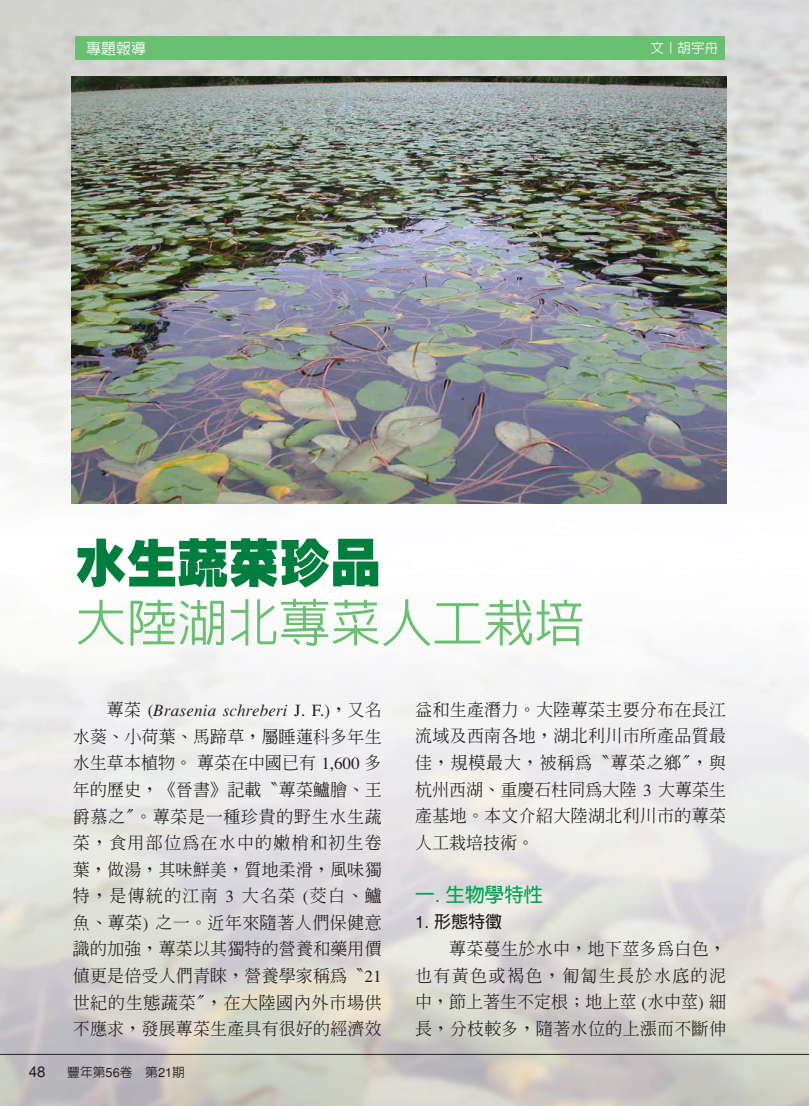
<style>
.page{position:relative;width:809px;height:1106px;background:#fff}
.page>*{position:absolute;margin:0;border:0;box-sizing:border-box;transform-origin:0 0}
.t1{font:500 51px "Lin Gothic";color:#69c071}
.t2{font:900 51px "Lin Gothic";color:#007e3d}
.t3{font:700 19.5px "Lin Gothic";color:#00a54f}
.t4{font:500 16.95px/26.5px "Inn Ming";letter-spacing:.015em;color:#231f20;text-align:justify}
.t5{font:italic 16.95px "Times";letter-spacing:.01em;color:#231f20}
.t6{font:700 16.95px "Lin Gothic";color:#231f20}
.t7{font:500 15px "Lin Gothic";color:#fff}
.t8{font:15px "Helvetica";color:#231f20}
.t9{font:500 13.5px "Lin Gothic";color:#fff}
.t10{font:500 12.75px "Lin Gothic";color:#231f20}
.s1{font-family:"Inn Ming";font-weight:500;font-style:normal}
.s2{font-style:normal}
.s3{font-family:"Times";font-weight:400}
.s4{font-family:"Helvetica";font-weight:400}
</style>
<div class="page">
<img style="left:0;top:0;width:808px;height:1106px">
<p class="t7" style="left:86px;top:41px;width:61px">專題報導</p>
<p class="t9" style="left:650px;top:41px;width:69px">文雰胡鷜舟</p>
<h1 class="t2" style="left:75px;top:537px;width:307px">水生蔬菜珍品</h1>
<h1 class="t1" style="left:75px;top:597px;width:511px">大陸湖北蓴菜鶿工栽培</h1>
<p class="t5" style="left:107px;top:704px;width:276px"><span class="s1">蓴菜</span> <span class="s2">(</span>Brasenia schreberi <span class="s2">J. F.)</span><span class="s1">，又名</span></p>
<p class="t4" style="left:73px;top:723px;width:310px">水葵、小荷葉、馬蹄草，屬睡蓮科多年生水生草本植物。蓴菜在中國已有 <span class="s3">1,600</span> 多年的歷史，《晉書》記載〝蓴菜鱸膾、王爵慕之〞。蓴菜是一種珍貴的野生水生蔬菜，食用部位為在水中的嫩梢和初生卷葉，做湯，其味鮮美，質地柔滑，風味獨特，是傳統的江南 <span class="s3">3</span> 大名菜 <span class="s3">(</span>茭白、鱸魚、蓴菜<span class="s3">)</span> 之一。近年來隨著人們保健意識的加強，蓴菜以其獨特的營養和藥用價值更是倍受人們青睞，營養學家稱為〝<span class="s3">21</span>世紀的生態蔬菜〞，在大陸國內外市場供不應求，發展蓴菜生產具有很好的經濟效</p>
<p class="t8" style="left:29px;top:1066px;width:18px">48</p>
<p class="t10" style="left:67px;top:1066px;width:119px">豐年第<span class="s4">56</span>卷雒第<span class="s4">21</span>期</p>
<p class="t4" style="left:415px;top:696px;width:312px">益和生產潛力。大陸蓴菜主要分布在長江流域及西南各地，湖北利川市所產品質最佳，規模最大，被稱為〝蓴菜之鄉〞，與杭州西湖、重慶石柱同為大陸 <span class="s3">3</span> 大蓴菜生產基地。本文介紹大陸湖北利川市的蓴菜人工栽培技術。</p>
<p class="t3" style="left:415px;top:885px;width:129px">駑<span class="s4">.</span> 生物學特性</p>
<p class="t6" style="left:415px;top:913px;width:88px"><span class="s4">1.</span> 形態特徵</p>
<p class="t4" style="left:415px;top:935px;width:312px;text-indent:34px">蓴菜蔓生於水中，地下莖多為白色，也有黃色或褐色，匍匐生長於水底的泥中，節上著生不定根；地上莖 <span class="s3">(</span>水中莖<span class="s3">)</span> 細長，分枝較多，隨著水位的上漲而不斷伸</p>
</div>
